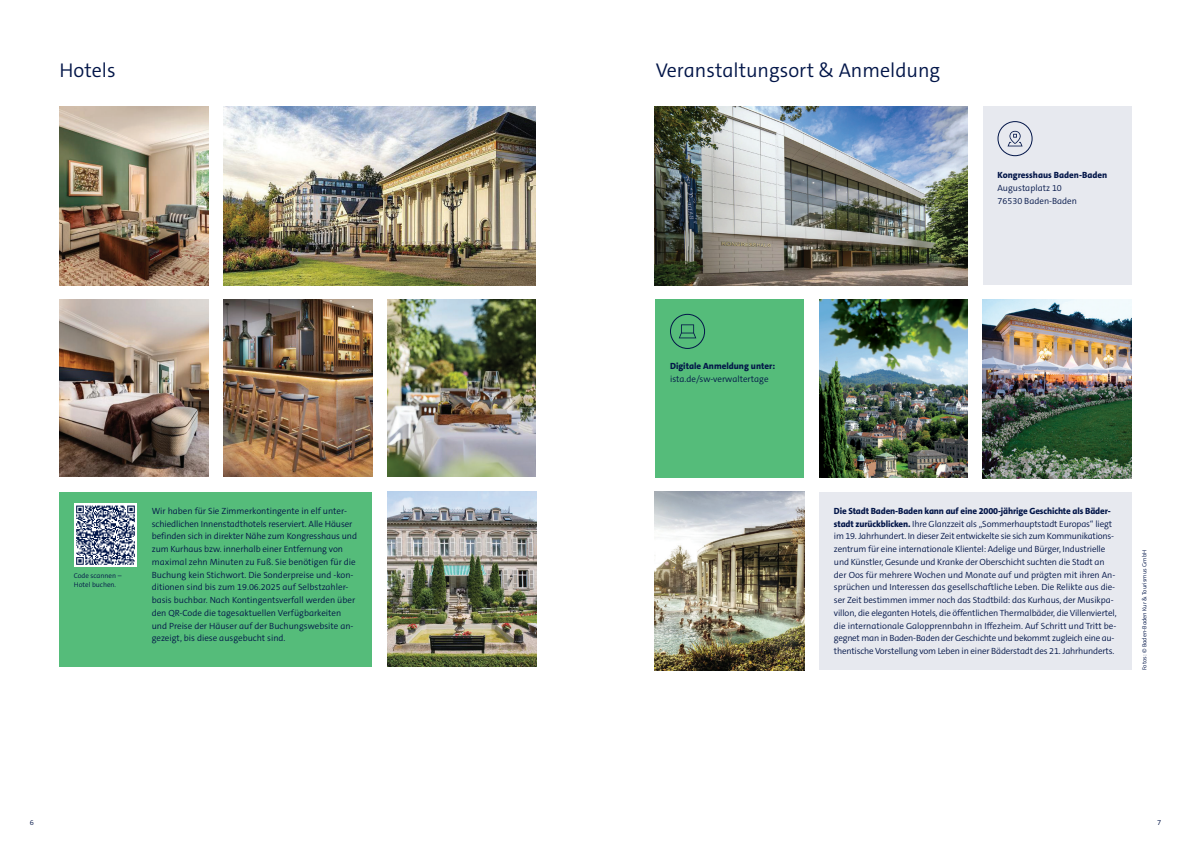
<style>
.page{position:relative;width:1191px;height:842px;background:#fff}
.page>*{position:absolute;margin:0;border:0;box-sizing:border-box;transform-origin:0 0}
.t1{font:20px "The Sansfor Ista Sm Lt";color:#021548}
.t2{font:9px/12.8px "The Sansfor Ista Sm Lt";letter-spacing:-.01em;color:#021548}
.t3{font:800 9px "The Sansfor Ista";letter-spacing:-.015em;color:#021548}
.t4{font:7.5px "The Sansfor Ista Sm Lt";color:#021548}
.t5{font:7px/9px "The Sansfor Ista Sm Lt";color:#021548}
.t6{font:6px "The Sansfor Ista Sm Lt";color:#021548}
.s1{font-family:"The Sansfor Ista";font-weight:800}
</style>
<div class="page">
<div style="left:60px;top:492px;width:312px;height:175px;background:#55bc7a"></div>
<div style="left:982px;top:106px;width:149px;height:179px;background:#e7e9ef"></div>
<img style="left:388px;top:300px;width:148px;height:176px">
<img style="left:819px;top:299px;width:149px;height:178px">
<img style="left:655px;top:492px;width:149px;height:178px">
<img style="left:982px;top:300px;width:149px;height:178px">
<img style="left:655px;top:106px;width:312px;height:179px">
<img style="left:223px;top:106px;width:313px;height:179px">
<img style="left:60px;top:300px;width:148px;height:177px">
<img style="left:59px;top:106px;width:149px;height:179px">
<img style="left:223px;top:300px;width:150px;height:177px">
<img style="left:388px;top:492px;width:148px;height:175px">
<img style="left:74px;top:504px;width:63px;height:62px">
<div style="left:819px;top:492px;width:312px;height:178px;background:#e7e9ef"></div>
<div style="left:655px;top:299px;width:148px;height:178px;background:#55bc7a"></div>
<div style="left:670px;top:314px;width:35px;height:35px;border:1px solid #021548;border-radius:50%"></div>
<svg style="left:679px;top:324px;width:17px;height:14px"></svg>
<div style="left:997px;top:121px;width:35px;height:35px;border:1px solid #021548;border-radius:50%"></div>
<svg style="left:1007px;top:131px;width:15px;height:15px"></svg>
<h1 class="t1" style="left:60px;top:57px;width:58px">Hotels</h1>
<h1 class="t1" style="left:655px;top:57px;width:286px">Veranstaltungsort &amp; Anmeldung</h1>
<p class="t3" style="left:997px;top:169px;width:111px">Kongresshaus Baden-Baden</p>
<p class="t2" style="left:997px;top:181px;width:81px">Augustaplatz 10<br>76530 Baden-Baden</p>
<p class="t5" style="left:74px;top:571px;width:49px">Code scannen –<br>Hotel buchen.</p>
<p class="t2" style="left:152px;top:505px;width:207px">Wir haben für Sie Zimmerkontingente in elf unter&shy;schiedlichen Innenstadthotels reserviert. Alle Häuser befinden sich in direkter Nähe zum Kongresshaus und zum Kurhaus bzw. innerhalb einer Entfernung von maximal zehn Minuten zu Fuß. Sie benötigen für die Buchung kein Stichwort. Die Sonderpreise und -kon&shy;ditionen sind bis zum 19.06.2025 auf Selbstzahler&shy;basis buchbar. Nach Kontingentsverfall werden über den QR-Code die tagesaktuellen Verfügbarkeiten und Preise der Häuser auf der Buchungswebsite an&shy;gezeigt, bis diese ausgebucht sind.</p>
<p class="t3" style="left:670px;top:361px;width:106px">Digitale Anmeldung unter:</p>
<p class="t2" style="left:670px;top:373px;width:100px">ista.de/sw-verwaltertage</p>
<p class="t3" style="left:834px;top:505px;width:278px">Die Stadt Baden-Baden kann auf eine 2000-jährige Geschichte als Bäder-</p>
<p class="t2" style="left:834px;top:517px;width:284px"><span class="s1">stadt zurückblicken.</span> Ihre Glanzzeit als „Sommerhauptstadt Europas“ liegt im 19. Jahrhundert. In dieser Zeit entwickelte sie sich zum Kommunikations&shy;zentrum für eine internationale Klientel: Adelige und Bürger, Industrielle und Künstler, Gesunde und Kranke der Oberschicht suchten die Stadt an der Oos für mehrere Wochen und Monate auf und prägten mit ihren An&shy;sprüchen und Interessen das gesellschaftliche Leben. Die Relikte aus die&shy;ser Zeit bestimmen immer noch das Stadtbild: das Kurhaus, der Musikpa&shy;villon, die eleganten Hotels, die öffentlichen Thermalbäder, die Villenviertel, die internationale Galopprennbahn in Iffezheim. Auf Schritt und Tritt be&shy;gegnet man in Baden-Baden der Geschichte und bekommt zugleich eine au&shy;thentische Vorstellung vom Leben in einer Bäderstadt des 21. Jahrhunderts.</p>
<p class="t6" style="left:1140px;top:670px;width:122px;rotate:-90deg">Fotos: © Baden-Baden Kur &amp; Tourismus GmbH</p>
<p class="t4" style="left:30px;top:817px;width:6px">6</p>
<p class="t4" style="left:1157px;top:817px;width:6px">7</p>
</div>
